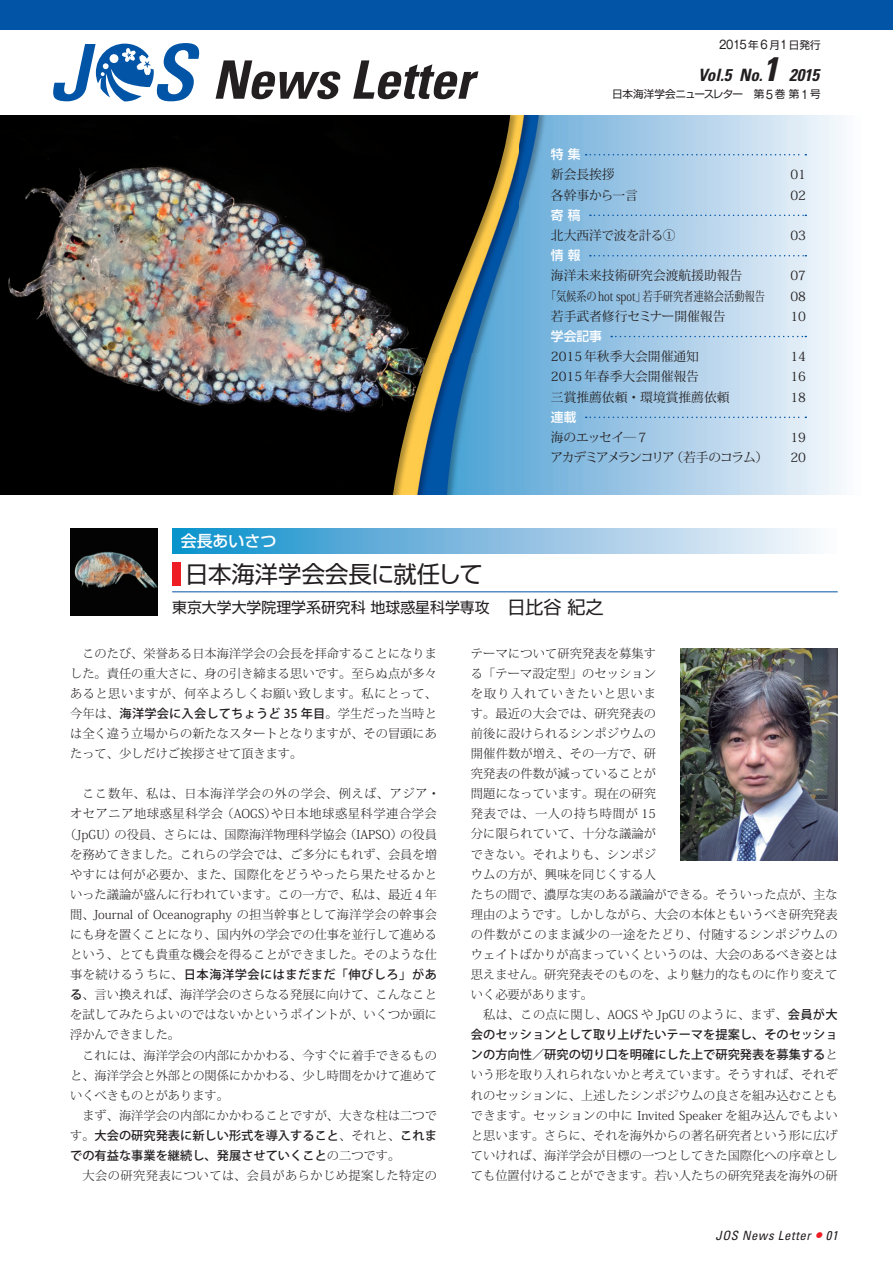
<style>
.page{position:relative;width:893px;height:1263px;background:#fff}
.page>*{position:absolute;margin:0;border:0;box-sizing:border-box;transform-origin:0 0}
.t1{font:23.4px "Shin Go Pro";color:#231f20}
.t2{font:italic 700 condensed 16.95px "Univers";color:#231f20}
.t3{font:500 15.9px "Shin Go Pro";color:#fff}
.t4{font:14.85px "Shin Go Pro";color:#231f20}
.t5{font:12.75px "Koz Min Pro";color:#231f20}
.t6{font:12.75px "Koz Min Pro";color:#231f20;scale:.8 1}
.t7{font:12.75px "Koz Min Pro";letter-spacing:-.1em;color:#231f20}
.t8{font:italic condensed 12.75px "Univers";letter-spacing:.05em;color:#231f20}
.t9{font:500 12.75px "Shin Go Pro";color:#fff}
.t10{font:12.75px "Koz Min Pro";letter-spacing:-.02em;color:#231f20}
.t11{font:300 12.15px/20.1px "Koz Min Pro";color:#231f20;text-align:justify}
.t12{font:500 12.15px/20.1px "Koz Go Pro";color:#231f20}
.t13{font:300 12.15px "Koz Min Pro";letter-spacing:.025em;color:#231f20}
.t14{font:500 12.15px "Koz Go Pro";letter-spacing:.04em;color:#231f20}
.t15{font:300 12.15px "Koz Min Pro";letter-spacing:.04em;color:#231f20}
.t16{font:11.7px "Gothic MB101 Pro";color:#231f20;scale:.91 1}
.t17{font:10.65px "Shin Go Pro";letter-spacing:-.04em;color:#231f20}
.s1{font-family:"Shin Go Pro";font-size:10.65px}
.s2{font-size:34.05px}
.s3{font-family:"Gothic MB101 Pro";font-size:11.7px}
.s4{font-size:18px}
.s5{font-family:"Koz Min Pro";font-weight:300}
.s6{font-family:"Koz Go Pro";font-weight:500}
.s7{font-size:19.2px;color:#ee1d23}
</style>
<div class="page">
<div style="left:0;top:0;width:893px;height:30px;background:#0154a6"></div>
<div style="left:172px;top:528px;width:666px;height:26px;background:linear-gradient(to right,#108dca,#fff6fc)"></div>
<img style="left:70px;top:528px;width:87px;height:87px">
<hr style="left:172px;top:591px;width:666px;height:1px;background:#0154a6">
<div style="left:172px;top:562px;width:9px;height:24px;background:#ee1d23"></div>
<img style="left:510px;top:115px;width:336px;height:380px">
<img style="left:680px;top:648px;width:158px;height:213px">
<img style="left:0;top:115px;width:510px;height:380px">
<svg style="left:216px;top:60px;width:125px;height:39px"></svg>
<svg style="left:353px;top:60px;width:125px;height:39px"></svg>
<svg style="left:53px;top:43px;width:147px;height:58px"></svg>
<svg style="left:586px;top:154px;width:220px;height:1px"></svg>
<svg style="left:590px;top:215px;width:216px;height:1px"></svg>
<svg style="left:590px;top:255px;width:216px;height:1px"></svg>
<svg style="left:611px;top:336px;width:195px;height:1px"></svg>
<svg style="left:586px;top:417px;width:220px;height:1px"></svg>
<p class="t16" style="left:719px;top:35px;width:113px">2015<span class="s1">年</span>6<span class="s1">月</span>1<span class="s1">日発行</span></p>
<h2 class="t2" style="left:698px;top:65px;width:122px">Vol.5 No.<span class="s2">1</span> 2015</h2>
<p class="t17" style="left:612px;top:86px;width:210px">日本海洋学会ニュースレター　第<span class="s3">5</span> 巻 第<span class="s3">1</span> 号</p>
<p class="t9" style="left:551px;top:144px;width:31px">特 集</p>
<p class="t5" style="left:551px;top:166px;width:65px">新会長挨拶</p>
<p class="t5" style="left:790px;top:166px;width:17px">01</p>
<p class="t5" style="left:551px;top:186px;width:89px">各幹事から一言</p>
<p class="t5" style="left:790px;top:186px;width:17px">02</p>
<p class="t9" style="left:551px;top:205px;width:31px">寄 稿</p>
<p class="t10" style="left:551px;top:226px;width:126px">北大西洋で波を計る①</p>
<p class="t5" style="left:790px;top:226px;width:17px">03</p>
<p class="t9" style="left:551px;top:245px;width:31px">情 報</p>
<p class="t5" style="left:551px;top:267px;width:193px">海洋未来技術研究会渡航援助報告</p>
<p class="t5" style="left:790px;top:267px;width:17px">07</p>
<p class="t6" style="left:546px;top:287px;width:275px">「気候系の hot spot」若手研究者連絡会活動報告</p>
<p class="t5" style="left:790px;top:287px;width:17px">08</p>
<p class="t5" style="left:551px;top:307px;width:176px">若手武者修行セミナー開催報告</p>
<p class="t5" style="left:790px;top:307px;width:17px">10</p>
<p class="t9" style="left:551px;top:326px;width:53px">学会記事</p>
<p class="t5" style="left:551px;top:347px;width:150px">2015 年秋季大会開催通知</p>
<p class="t5" style="left:790px;top:347px;width:17px">14</p>
<p class="t5" style="left:551px;top:368px;width:150px">2015 年春季大会開催報告</p>
<p class="t5" style="left:790px;top:368px;width:17px">16</p>
<p class="t5" style="left:551px;top:388px;width:180px">三賞推薦依頼・環境賞推薦依頼</p>
<p class="t5" style="left:790px;top:388px;width:17px">18</p>
<p class="t9" style="left:551px;top:406px;width:27px">連載</p>
<p class="t5" style="left:551px;top:428px;width:100px">海のエッセイ―７</p>
<p class="t5" style="left:790px;top:428px;width:17px">19</p>
<p class="t7" style="left:550px;top:448px;width:219px">アカデミアメランコリア（若手のコラム）</p>
<p class="t5" style="left:790px;top:448px;width:17px">20</p>
<h3 class="t3" style="left:181px;top:528px;width:97px">会長あいさつ</h3>
<h1 class="t1" style="left:185px;top:555px;width:299px">日本海洋学会会長に就任して</h1>
<p class="t4" style="left:172px;top:595px;width:433px">東京大学大学院理学系研究科 地球惑星科学専攻<span class="s4">　日比谷 紀之</span></p>
<p class="t11" style="left:70px;top:643px;width:368px;text-indent:12px">このたび、栄誉ある日本海洋学会の会長を拝命することになりました。責任の重大さに、身の引き締まる思いです。至らぬ点が多々あると思いますが、何卒よろしくお願い致します。私にとって、</p>
<p class="t12" style="left:70px;top:704px;width:368px"><span class="s5">今年は、</span>海洋学会に入会してちょうど 35 年目<span class="s5">。学生だった当時と</span></p>
<p class="t11" style="left:70px;top:723px;width:368px">は全く違う立場からの新たなスタートとなりますが、その冒頭にあたって、少しだけご挨拶させて頂きます。</p>
<p class="t11" style="left:64px;top:783px;width:377px;text-align:right">ここ数年、私は、日本海洋学会の外の学会、例えば、アジア・<br>オセアニア地球惑星科学会 （AOGS）や日本地球惑星科学連合学会（JpGU）の役員、さらには、国際海洋物理科学協会 （IAPSO）の役員を務めてきました。これらの学会では、ご多分にもれず、会員を増やすには何が必要か、また、国際化をどうやったら果たせるかといった議論が盛んに行われています。この一方で、私は、最近４年間、Journal of Oceanography の担当幹事として海洋学会の幹事会にも身を置くことになり、国内外の学会での仕事を並行して進めるという、とても貴重な機会を得ることができました。そのような仕</p>
<p class="t14" style="left:70px;top:967px;width:368px"><span class="s5">事を続けるうちに、</span>日本海洋学会にはまだまだ「伸びしろ」があ</p>
<p class="t11" style="left:70px;top:984px;width:368px"><span class="s6">る</span>、言い換えれば、海洋学会のさらなる発展に向けて、こんなことを試してみたらよいのではないかというポイントが、いくつか頭に浮かんできました。</p>
<p class="t11" style="left:70px;top:1045px;width:368px;text-indent:12px">これには、海洋学会の内部にかかわる、今すぐに着手できるものと、海洋学会と外部との関係にかかわる、少し時間をかけて進めていくべきものとがあります。</p>
<p class="t11" style="left:82px;top:1105px;width:356px">まず、海洋学会の内部にかかわることですが、大きな柱は二つで</p>
<p class="t12" style="left:70px;top:1126px;width:368px"><span class="s5">す。</span>大会の研究発表に新しい形式を導入すること<span class="s5">、それと、</span>これまでの有益な事業を継続し、発展させていくこと<span class="s5">の二つです。</span></p>
<p class="t15" style="left:82px;top:1167px;width:356px">大会の研究発表については、会員があらかじめ提案した特定の</p>
<p class="t11" style="left:471px;top:643px;width:368px;text-align:left">テーマについて研究発表を募集す<br>る「テーマ設定型」のセッション<br>を取り入れていきたいと思いま<br>す。最近の大会では、研究発表の<br>前後に設けられるシンポジウムの<br>開催件数が増え、その一方で、研<br>究発表の件数が減っていることが<br>問題になっています。現在の研究<br>発表では、一人の持ち時間が 15<br>分に限られていて、十分な議論が<br>できない。それよりも、シンポジ<br>ウムの方が、興味を同じくする人<br>たちの間で、濃厚な実のある議論ができる。そういった点が、主な理由のようです。しかしながら、大会の本体ともいうべき研究発表の件数がこのまま減少の一途をたどり、付随するシンポジウムのウェイトばかりが高まっていくというのは、大会のあるべき姿とは思えません。研究発表そのものを、より魅力的なものに作り変えていく必要があります。</p>
<p class="t13" style="left:483px;top:1006px;width:356px">私は、この点に関し、AOGS や JpGU のように、まず、<span class="s6">会員が大</span></p>
<p class="t12" style="left:471px;top:1025px;width:368px">会のセッションとして取り上げたいテーマを提案し、そのセッションの方向性／研究の切り口を明確にした上で研究発表を募集する<span class="s5">と</span></p>
<p class="t11" style="left:471px;top:1064px;width:368px">いう形を取り入れられないかと考えています。そうすれば、それぞれのセッションに、上述したシンポジウムの良さを組み込むこともできます。セッションの中に Invited Speaker を組み込んでもよいと思います。さらに、それを海外からの著名研究者という形に広げていければ、海洋学会が目標の一つとしてきた国際化への序章としても位置付けることができます。若い人たちの研究発表を海外の研</p>
<p class="t8" style="left:715px;top:1227px;width:124px">JOS News Letter <span class="s7">•</span> 01</p>
</div>
